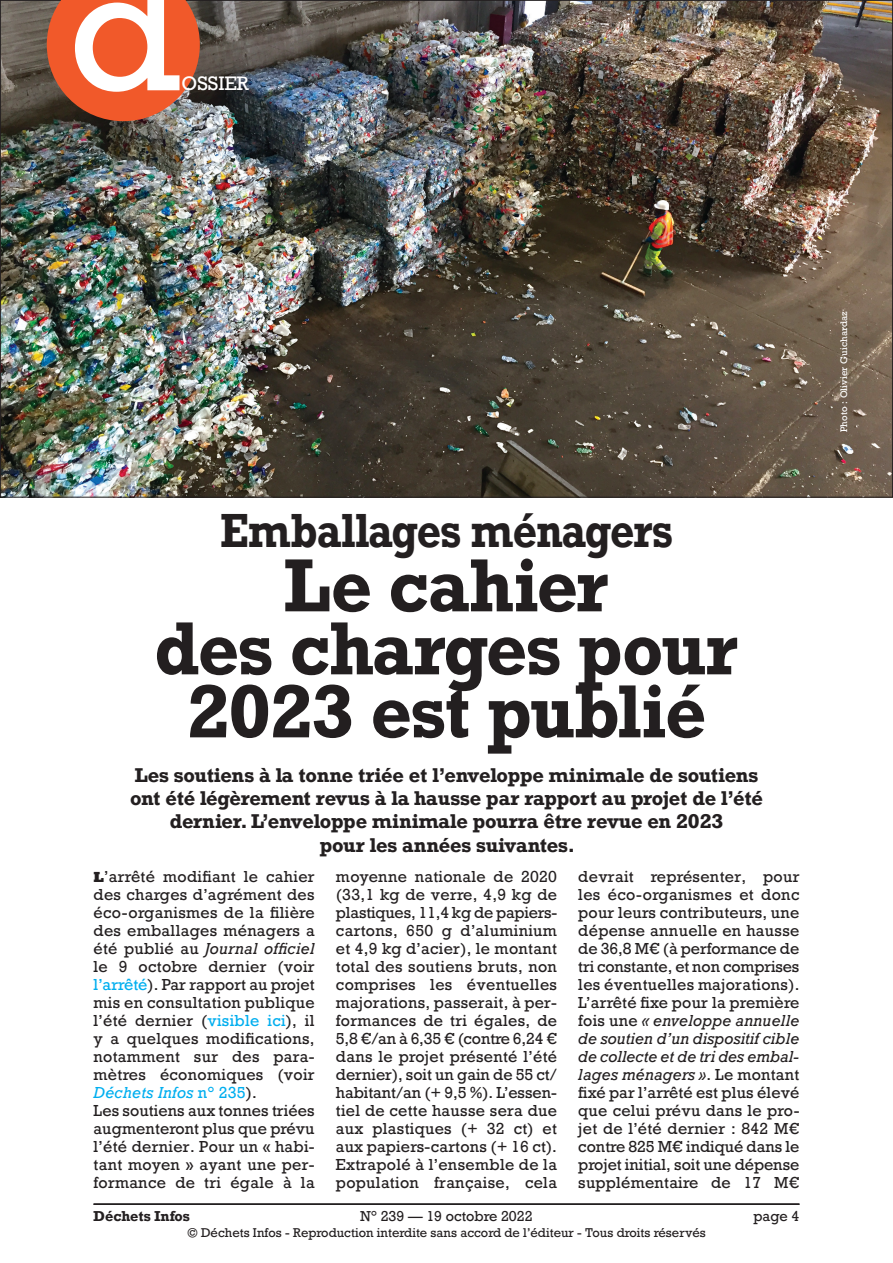
<style>
.page{position:relative;width:893px;height:1263px;background:#fff}
.page>*{position:absolute;margin:0;border:0;box-sizing:border-box;transform-origin:0 0}
.t1{font:166.5px "Rockwell";color:#fff}
.Titre_32{font:700 70.5px/63px "Rockwell";letter-spacing:-.01em;color:#231f20;text-align:center;scale:.95 1}
.Titre_32-2{font:700 45px "Rockwell";letter-spacing:-.02em;color:#231f20;scale:.88 1}
.Châpo_12_5pt{font:700 18.75px/23.2px "Rockwell";letter-spacing:-.015em;color:#231f20;text-align:center}
.t2{font:18.3px "Rockwell";color:#fff}
.Texte_courant{font:15px/18px "Rockwell";letter-spacing:.02em;color:#231f20;text-align:justify}
.t3{font:13.5px "Rockwell";color:#231f20}
.t4{font:700 13.5px "Rockwell";color:#231f20}
.t5{font:12px "Rockwell";color:#231f20}
.Crédit_photo{font:9px "Rockwell";letter-spacing:.015em;color:#fff}
.s1{font-weight:800}
.s2{font-style:italic}
.s3{color:#00aeef}
.s4{font-style:italic;color:#00aeef}
</style>
<div class="page">
<hr style="left:94px;top:1203px;width:705px;height:2px;background:#231f20">
<img style="left:2px;top:2px;width:889px;height:493px">
<svg style="left:47px;top:0;width:153px;height:121px;background:#d9582f"></svg>
<p class="t1" style="left:69px;top:-73px;width:114px">d</p>
<p class="t2" style="left:182px;top:72px;width:69px">OSSIER</p>
<p class="Titre_32-2" style="left:220px;top:501px;width:516px">Emballages ménagers</p>
<p class="Titre_32" style="left:154px;top:553px;width:616px">Le cahier<br>des charges pour<br>2023 est publié</p>
<p class="Châpo_12_5pt" style="left:130px;top:763px;width:634px">Les soutiens à la tonne triée et l’enveloppe minimale de soutiens ont été légèrement revus à la hausse par rapport au projet de l’été dernier. L’enveloppe minimale pourra être revue en 2023<br>pour les années suivantes.</p>
<p class="Texte_courant" style="left:94px;top:868px;width:223px"><span class="s1">L</span>’arrêté modifiant le cahier des charges d’agrément des éco-organismes de la filière des emballages ménagers a été publié au <span class="s2">Journal officiel </span>le 9 octobre dernier (voir <span class="s3">l’arrêté</span>). Par rapport au projet mis en consultation publique l’été dernier (<span class="s3">visible ici</span>), il y a quelques modifications, notamment sur des para&shy;mètres économiques (voir <span class="s4">Déchets Infos</span> <span class="s3">n° 235</span>).</p>
<p class="Texte_courant" style="left:94px;top:1102px;width:223px">Les soutiens aux tonnes triées augmenteront plus que prévu l’été dernier. Pour un « habi&shy;tant moyen » ayant une per&shy;formance de tri égale à la</p>
<p class="Texte_courant" style="left:336px;top:868px;width:223px">moyenne nationale de 2020 (33,1 kg de verre, 4,9 kg de plastiques, 11,4 kg de papiers&shy;cartons, 650 g d’aluminium et 4,9 kg d’acier), le montant total des soutiens bruts, non comprises les éventuelles majorations, passerait, à per&shy;formances de tri égales, de 5,8 €/an à 6,35 € (contre 6,24 € dans le projet présenté l’été dernier), soit un gain de 55 ct/ habitant/an (+ 9,5 %). L’essen&shy;tiel de cette hausse sera due aux plastiques (+ 32 ct) et aux papiers-cartons (+ 16 ct).<br>Extrapolé à l’ensemble de la population française, cela</p>
<p class="Texte_courant" style="left:578px;top:868px;width:223px">devrait représenter, pour les éco-organismes et donc pour leurs contributeurs, une dépense annuelle en hausse de 36,8 M€ (à performance de tri constante, et non comprises les éventuelles majorations).</p>
<p class="Texte_courant" style="left:578px;top:994px;width:223px">L’arrêté fixe pour la première fois une <span class="s2">« enveloppe annuelle de soutien d’un dispositif cible de collecte et de tri des embal&shy;lages ménagers »</span>. Le montant fixé par l’arrêté est plus élevé que celui prévu dans le pro&shy;jet de l’été dernier : 842 M€ contre 825 M€ indiqué dans le projet initial, soit une dépense supplémentaire de 17 M€</p>
<p class="t4" style="left:94px;top:1207px;width:98px">Déchets Infos</p>
<p class="t3" style="left:360px;top:1207px;width:174px">N° 239 — 19 octobre 2022</p>
<p class="t3" style="left:753px;top:1207px;width:48px">page 4</p>
<p class="t5" style="left:187px;top:1225px;width:520px">© Déchets Infos - Reproduction interdite sans accord de l’éditeur - Tous droits réservés</p>
<p class="Crédit_photo" style="left:838px;top:432px;width:122px;rotate:-90deg">Photo : Olivier Guichardaz</p>
</div>
